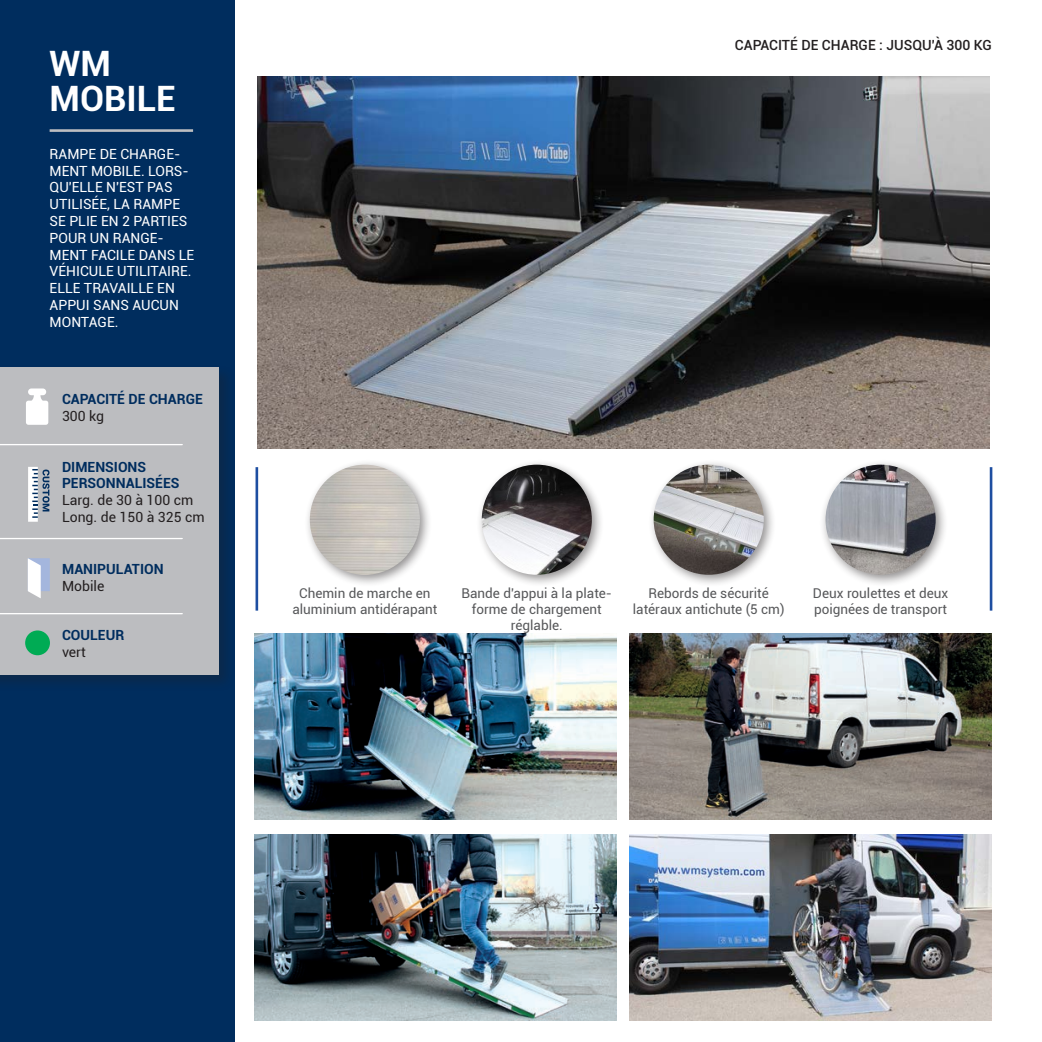
<style>
.page{position:relative;width:1042px;height:1042px;background:#fff}
.page>*{position:absolute;margin:0;border:0;box-sizing:border-box;transform-origin:0 0}
.t1{font:700 35px "Roboto";color:#fff}
.t2{font:14px/16.8px "Roboto";color:#fff}
.t3{font:700 14px/16.8px "Roboto";color:#002d5e}
.t4{font:14px "Roboto";color:#231f20}
.t5{font:500 14px "Roboto";color:#231f20}
.t6{font:13.47px/16.3px "Roboto";color:#57585a;text-align:center}
</style>
<div class="page">
<div style="left:0;top:0;width:234px;height:1042px;background:#002d5e"></div>
<div style="left:0;top:364px;width:235px;height:327px;background:#231f20;opacity:.3"></div>
<div style="left:0;top:367px;width:218px;height:308px;background:#bcbdc0"></div>
<hr style="left:50px;top:129px;width:143px;height:3px;background:#bcbdc0">
<hr style="left:0;top:444px;width:182px;height:1px;background:#fff">
<hr style="left:0;top:538px;width:182px;height:1px;background:#fff">
<hr style="left:0;top:613px;width:182px;height:1px;background:#fff">
<hr style="left:255px;top:467px;width:3px;height:143px;background:#1e4ea1">
<hr style="left:990px;top:467px;width:2px;height:143px;background:#1e4ea1">
<img style="left:258px;top:76px;width:732px;height:373px">
<img style="left:255px;top:834px;width:362px;height:186px">
<img style="left:629px;top:834px;width:362px;height:186px">
<img style="left:255px;top:634px;width:362px;height:186px">
<img style="left:629px;top:634px;width:362px;height:186px">
<div style="left:304px;top:459px;width:128px;height:128px;background:#231f20;opacity:.5"></div>
<img style="left:310px;top:465px;width:110px;height:110px;border-radius:55px">
<div style="left:476px;top:459px;width:128px;height:128px;background:#231f20;opacity:.5"></div>
<img style="left:482px;top:465px;width:110px;height:110px;border-radius:55px">
<div style="left:648px;top:459px;width:128px;height:128px;background:#231f20;opacity:.5"></div>
<img style="left:653px;top:465px;width:111px;height:110px;border-radius:55px">
<div style="left:820px;top:459px;width:128px;height:128px;background:#231f20;opacity:.5"></div>
<img style="left:825px;top:465px;width:110px;height:110px;border-radius:55px">
<div style="left:25px;top:630px;width:25px;height:25px;background:#00ab54;border-radius:50%"></div>
<svg style="left:26px;top:388px;width:22px;height:37px"></svg>
<div style="left:28px;top:467px;width:10px;height:53px;background:#fff"></div>
<svg style="left:28px;top:469px;width:21px;height:53px"></svg>
<div style="left:28px;top:558px;width:22px;height:33px;background:#a4b6dd"></div>
<svg style="left:28px;top:558px;width:13px;height:40px"></svg>
<p class="t1" style="left:50px;top:39px;width:63px">WM</p>
<p class="t1" style="left:50px;top:74px;width:127px">MOBILE</p>
<p class="t2" style="left:50px;top:145px;width:146px">RAMPE DE CHARGE-<br>MENT MOBILE. LORS-<br>QU'ELLE N'EST PAS<br>UTILISÉE, LA RAMPE<br>SE PLIE EN 2 PARTIES<br>POUR UN RANGE-<br>MENT FACILE DANS LE<br>VÉHICULE UTILITAIRE.<br>ELLE TRAVAILLE EN<br>APPUI SANS AUCUN<br>MONTAGE.</p>
<p class="t3" style="left:62px;top:390px;width:142px">CAPACITÉ DE CHARGE</p>
<p class="t4" style="left:62px;top:406px;width:44px">300 kg</p>
<p class="t3" style="left:62px;top:458px;width:119px">DIMENSIONS<br>PERSONNALISÉES</p>
<p class="t4" style="left:62px;top:490px;width:133px">Larg. de 30 à 100 cm</p>
<p class="t4" style="left:62px;top:507px;width:144px">Long. de 150 à 325 cm</p>
<p class="t3" style="left:62px;top:560px;width:103px">MANIPULATION</p>
<p class="t4" style="left:62px;top:576px;width:44px">Mobile</p>
<p class="t3" style="left:62px;top:626px;width:64px">COULEUR</p>
<p class="t4" style="left:62px;top:642px;width:26px">vert</p>
<p class="t5" style="left:735px;top:35px;width:258px">CAPACITÉ DE CHARGE : JUSQU'À 300 KG</p>
<p class="t6" style="left:292px;top:584px;width:146px">Chemin de marche en aluminium antidérapant</p>
<p class="t6" style="left:461px;top:584px;width:152px">Bande d'appui à la plate&shy;forme de chargement réglable.</p>
<p class="t6" style="left:633px;top:584px;width:153px">Rebords de sécurité latéraux antichute (5 cm)</p>
<p class="t6" style="left:813px;top:584px;width:137px;text-align:left">Deux roulettes et deux poignées de transport</p>
</div>
